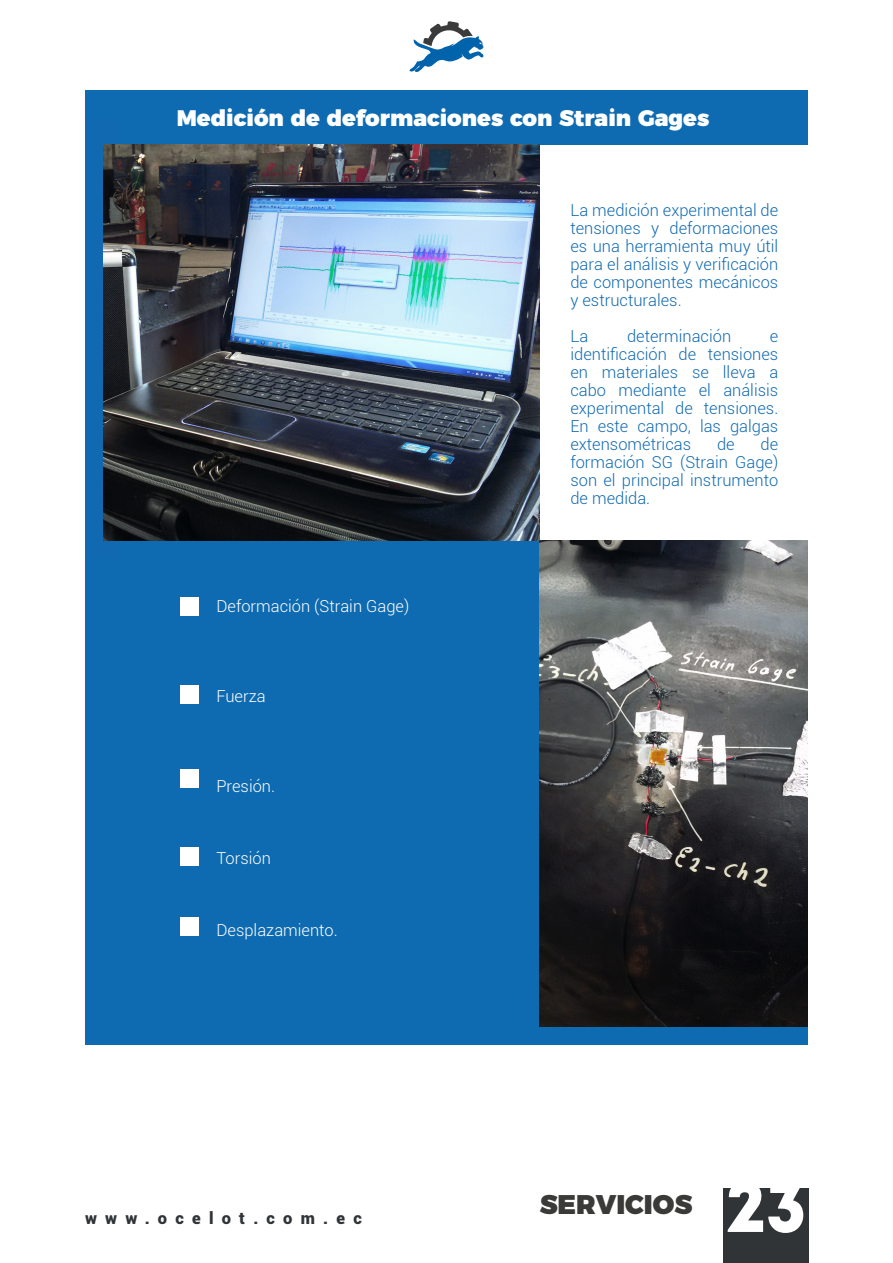
<style>
.page{position:relative;width:893px;height:1263px;background:#fff}
.page>*{position:absolute;margin:0;border:0;box-sizing:border-box;transform-origin:0 0}
.t1{font:72px "Intro";color:#fff}
.t2{font:900 27px "Montserrat";color:#3a3a39}
.t3{font:900 22.5px "Montserrat";color:#fff}
.t4{font:300 16.5px/18px "Roboto";color:#116ab1;text-align:justify}
.t5{font:300 16.5px "Roboto";color:#fff}
.t6{font:900 16.5px "Roboto";letter-spacing:.5em;color:#303436}
</style>
<div class="page">
<div style="left:723px;top:1188px;width:85px;height:75px;background:#303436"></div>
<svg style="left:409px;top:21px;width:75px;height:51px"></svg>
<div style="left:85px;top:90px;width:723px;height:54px;background:#0e6bb1"></div>
<div style="left:85px;top:540px;width:723px;height:504px;background:#0e6bb1"></div>
<div style="left:85px;top:118px;width:35px;height:440px;background:#116ab1"></div>
<img style="left:103px;top:144px;width:437px;height:396px">
<img style="left:540px;top:540px;width:268px;height:486px">
<div style="left:181px;top:597px;width:18px;height:18px;background:#fff"></div>
<div style="left:181px;top:685px;width:18px;height:18px;background:#fff"></div>
<div style="left:181px;top:769px;width:18px;height:18px;background:#fff"></div>
<div style="left:181px;top:847px;width:18px;height:18px;background:#fff"></div>
<div style="left:181px;top:918px;width:18px;height:18px;background:#fff"></div>
<p class="t3" style="left:177px;top:99px;width:534px">Medición de deformaciones con Strain Gages</p>
<p class="t5" style="left:216px;top:595px;width:194px">Deformación (Strain Gage)</p>
<p class="t5" style="left:216px;top:685px;width:51px">Fuerza</p>
<p class="t5" style="left:216px;top:775px;width:60px">Presión.</p>
<p class="t5" style="left:216px;top:847px;width:56px">Torsión</p>
<p class="t5" style="left:216px;top:919px;width:123px">Desplazamiento.</p>
<p class="t6" style="left:85px;top:1206px;width:278px">www.ocelot.com.ec</p>
<p class="t4" style="left:570px;top:201px;width:209px">La medición experimental de tensiones y deformaciones es una herramienta muy útil para el análisis y verificación de componentes mecánicos y estructurales.</p>
<p class="t4" style="left:570px;top:327px;width:19px">La</p>
<p class="t4" style="left:627px;top:327px;width:106px">determinación</p>
<p class="t4" style="left:570px;top:327px;width:209px;text-indent:199px">e identificación de tensiones en materiales se lleva a cabo mediante el análisis experimental de tensiones.<br>En este campo, las galgas extensométricas</p>
<p class="t4" style="left:570px;top:435px;width:209px;text-indent:190px">de formación SG (Strain Gage) son el principal instrumento de medida.</p>
<p class="t4" style="left:717px;top:435px;width:19px">de</p>
<h2 class="t2" style="left:540px;top:1182px;width:154px">SERVICIOS</h2>
<h1 class="t1" style="left:726px;top:1163px;width:82px">23</h1>
</div>
